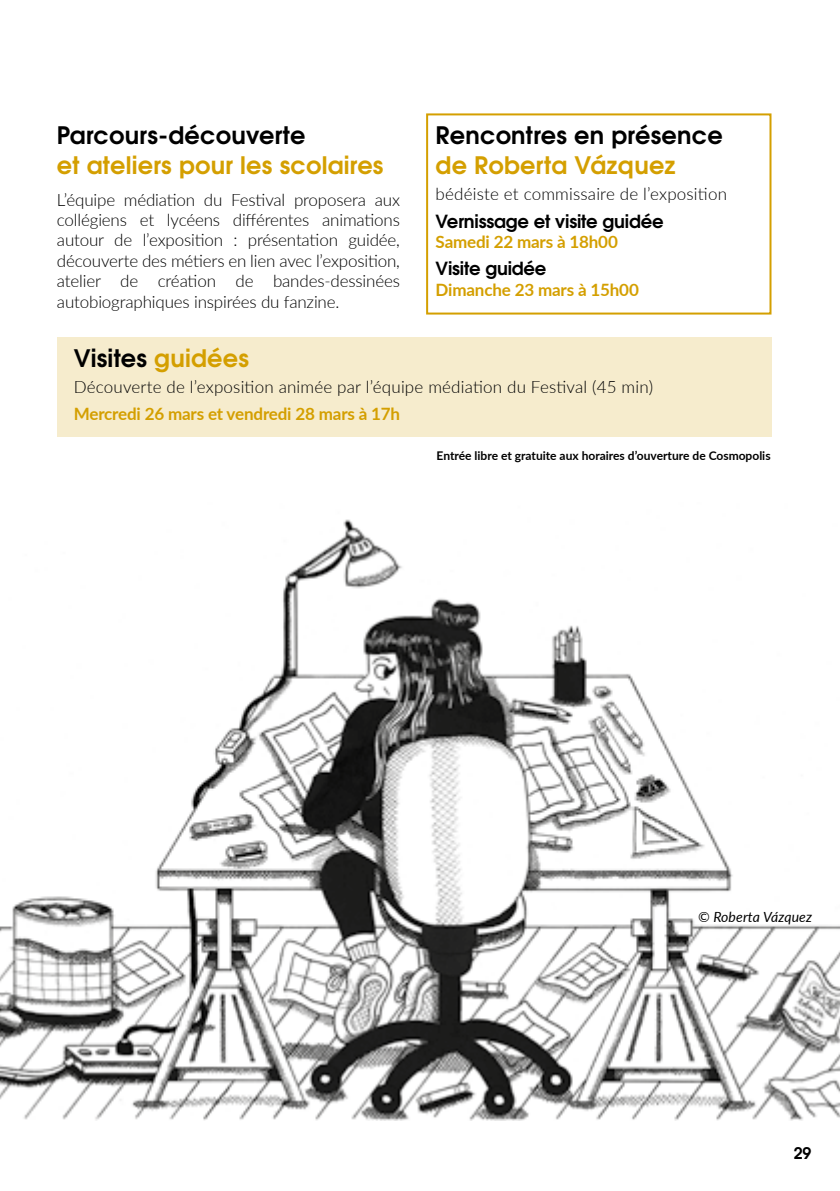
<style>
.page{position:relative;width:840px;height:1191px;background:#fff}
.page>*{position:absolute;margin:0;border:0;box-sizing:border-box;transform-origin:0 0}
.t1{font:700 24px "Te X Gyre Adventor";letter-spacing:.01em;color:#000}
.t2{font:700 24px "Te X Gyre Adventor";letter-spacing:.01em;color:#d49f00}
.t3{font:700 18px "Te X Gyre Adventor";letter-spacing:-.01em;color:#000}
.t4{font:300 17px/20.4px "Lato";letter-spacing:.01em;color:#000;text-align:justify}
.t5{font:700 17px "Lato";letter-spacing:-.01em;color:#d49f00}
.t6{font:700 16px "Te X Gyre Adventor";color:#000}
.t7{font:italic 14px "Lato";letter-spacing:.01em;color:#000}
.t8{font:700 12px "Lato";color:#000}
.s1{color:#d49f00}
</style>
<div class="page">
<div style="left:57px;top:337px;width:714px;height:100px;background:#f6eccd"></div>
<img style="left:0;top:519px;width:839px;height:601px">
<div style="left:426px;top:113px;width:345px;height:201px;border:2px solid #d49f00"></div>
<h1 class="t1" style="left:57px;top:115px;width:250px">Parcours-découverte</h1>
<h1 class="t2" style="left:57px;top:145px;width:328px">et ateliers pour les scolaires</h1>
<p class="t4" style="left:57px;top:189px;width:344px">L’équipe médiation du Festival proposera aux collégiens et lycéens différentes animations autour de l’exposition : présentation guidée, découverte des métiers en lien avec l’exposition, atelier de création de bandes-dessinées autobiographiques inspirées du fanzine.</p>
<h1 class="t1" style="left:435px;top:115px;width:288px">Rencontres en présence</h1>
<h1 class="t2" style="left:435px;top:145px;width:241px">de Roberta Vázquez</h1>
<p class="t4" style="left:435px;top:183px;width:293px">bédéiste et commissaire de l’exposition</p>
<p class="t3" style="left:435px;top:205px;width:229px">Vernissage et visite guidée</p>
<p class="t5" style="left:435px;top:229px;width:184px">Samedi 22 mars à 18h00</p>
<p class="t3" style="left:435px;top:253px;width:112px">Visite guidée</p>
<p class="t5" style="left:435px;top:277px;width:205px">Dimanche 23 mars à 15h00</p>
<h1 class="t1" style="left:74px;top:338px;width:176px">Visites <span class="s1">guidées</span></h1>
<p class="t4" style="left:74px;top:376px;width:580px">Découverte de l’exposition animée par l’équipe médiation du Festival (45 min)</p>
<p class="t5" style="left:74px;top:401px;width:328px">Mercredi 26 mars et vendredi 28 mars à 17h</p>
<p class="t8" style="left:436px;top:446px;width:335px">Entrée libre et gratuite aux horaires d’ouverture de Cosmopolis</p>
<p class="t7" style="left:697px;top:906px;width:115px">© Roberta Vázquez</p>
<p class="t6" style="left:793px;top:1138px;width:19px">29</p>
</div>
